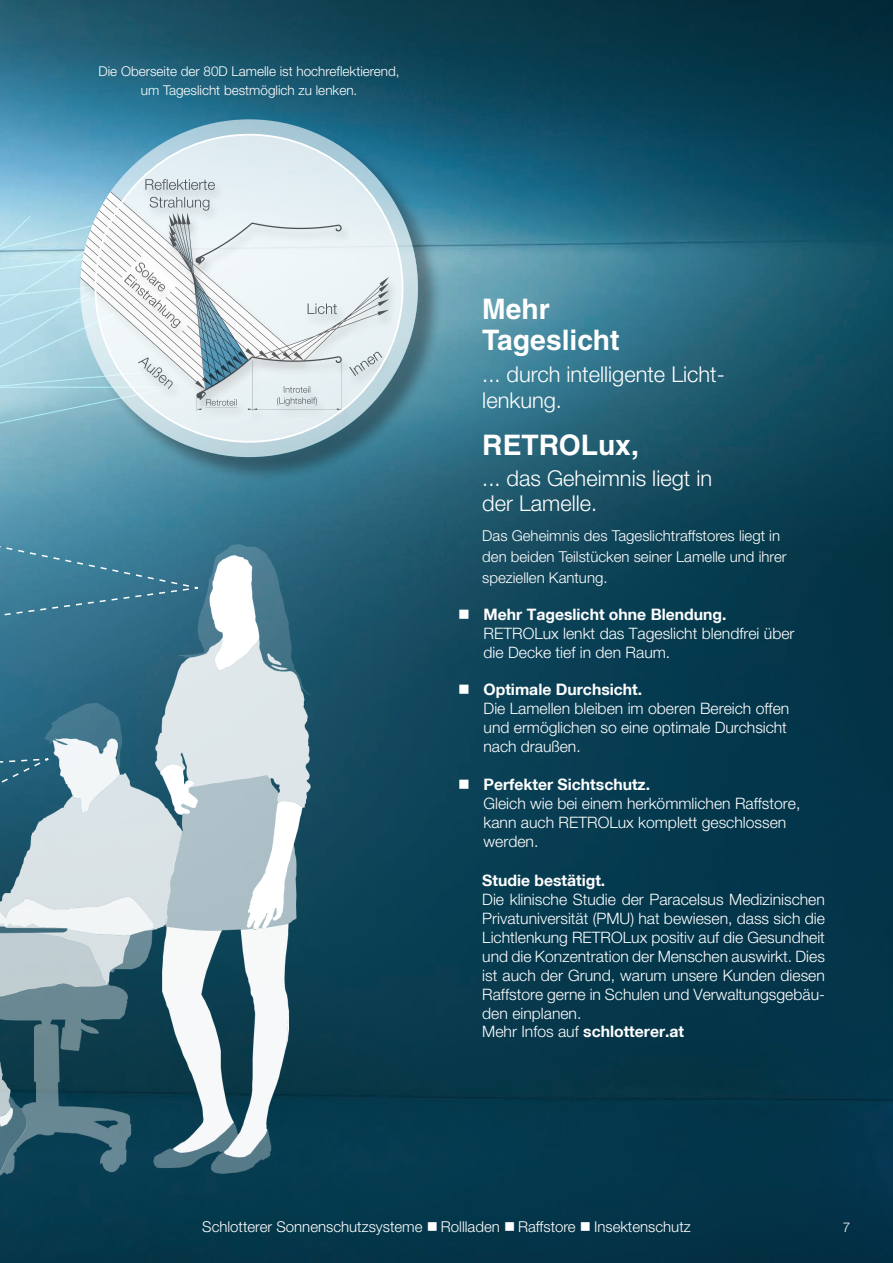
<style>
.page{position:relative;width:893px;height:1263px;background:#fff}
.page>*{position:absolute;margin:0;border:0;box-sizing:border-box;transform-origin:0 0}
.t1{font:700 28.35px/30.9px "Helvetica LT";color:#fff}
.t2{font:300 21.9px/24.5px "Helvetica Neue LT Std";color:#fff}
.t3{font:300 15.75px/18.9px "Helvetica Neue LT Std";color:#fff}
.t4{font:700 15.75px "Helvetica Neue LT";color:#fff}
.t5{font:300 15px/21px "Helvetica Neue LT Std";color:#fff}
.t6{font:300 13.5px/19.5px "Helvetica Neue LT Std";color:#fff;text-align:center}
.s1{font-family:"Helvetica Neue LT Std";font-weight:300}
</style>
<div class="page">
<img style="left:0;top:0;width:893px;height:1263px">
<img style="left:0;top:164px;width:354px;height:1063px">
<svg style="left:0;top:757px;width:55px;height:262px;background:#82a1ad"></svg>
<div style="left:83px;top:122px;width:360px;height:360px;background:#231f20;opacity:.75"></div>
<svg style="left:80px;top:119px;width:338px;height:338px;background:#b5d1dd"></svg>
<svg style="left:96px;top:135px;width:307px;height:307px;background:#e0ecf1"></svg>
<svg style="left:0;top:192px;width:380px;height:536px;background:#5f92a5"></svg>
<div style="left:77px;top:178px;width:322px;height:246px;background:#231f20;opacity:.3"></div>
<svg style="left:80px;top:161px;width:315px;height:251px;fill:#e7f0f3"></svg>
<p class="t6" style="left:98px;top:61px;width:303px">Die Oberseite der 80D Lamelle ist hochreflektierend, um Tageslicht bestmöglich zu lenken.</p>
<h1 class="t1" style="left:482px;top:293px;width:139px">Mehr<br>Tageslicht</h1>
<h2 class="t2" style="left:482px;top:361px;width:241px;line-height:25.7px">... durch intelligente Licht&shy;lenkung.</h2>
<h1 class="t1" style="left:482px;top:429px;width:158px">RETROLux,</h1>
<h2 class="t2" style="left:482px;top:466px;width:231px">... das Geheimnis liegt in der Lamelle.</h2>
<p class="t5" style="left:482px;top:525px;width:306px">Das Geheimnis des Tageslichtraffstores liegt in den beiden Teilstücken seiner Lamelle und ihrer speziellen Kantung.</p>
<p class="t4" style="left:458px;top:604px;width:270px">■ Mehr Tageslicht ohne Blendung.</p>
<p class="t3" style="left:484px;top:623px;width:312px">RETROLux lenkt das Tageslicht blendfrei über die Decke tief in den Raum.</p>
<p class="t4" style="left:458px;top:680px;width:186px">■ Optimale Durchsicht.</p>
<p class="t3" style="left:484px;top:699px;width:307px">Die Lamellen bleiben im oberen Bereich offen und ermöglichen so eine optimale Durchsicht nach draußen.</p>
<p class="t4" style="left:458px;top:774px;width:194px">■ Perfekter Sichtschutz.</p>
<p class="t3" style="left:484px;top:793px;width:318px">Gleich wie bei einem herkömmlichen Raffstore, kann auch RETROLux komplett geschlossen werden.</p>
<p class="t4" style="left:482px;top:871px;width:125px">Studie bestätigt.</p>
<p class="t3" style="left:482px;top:890px;width:344px;text-align:justify">Die klinische Studie der Paracelsus Medizinischen Privatuniversität (PMU) hat bewiesen, dass sich die Lichtlenkung RETROLux positiv auf die Gesundheit und die Konzentration der Menschen auswirkt. Dies ist auch der Grund, warum unsere Kunden diesen Raffstore gerne in Schulen und Verwaltungsgebäu&shy;den einplanen.</p>
<p class="t4" style="left:482px;top:1022px;width:203px"><span class="s1">Mehr Infos auf</span> schlotterer.at</p>
<p class="t5" style="left:202px;top:1216px;width:490px">Schlotterer Sonnenschutzsysteme ■ Rollladen ■ Raffstore ■ Insektenschutz</p>
<p class="t6" style="left:843px;top:1217px;width:9px">7</p>
</div>
